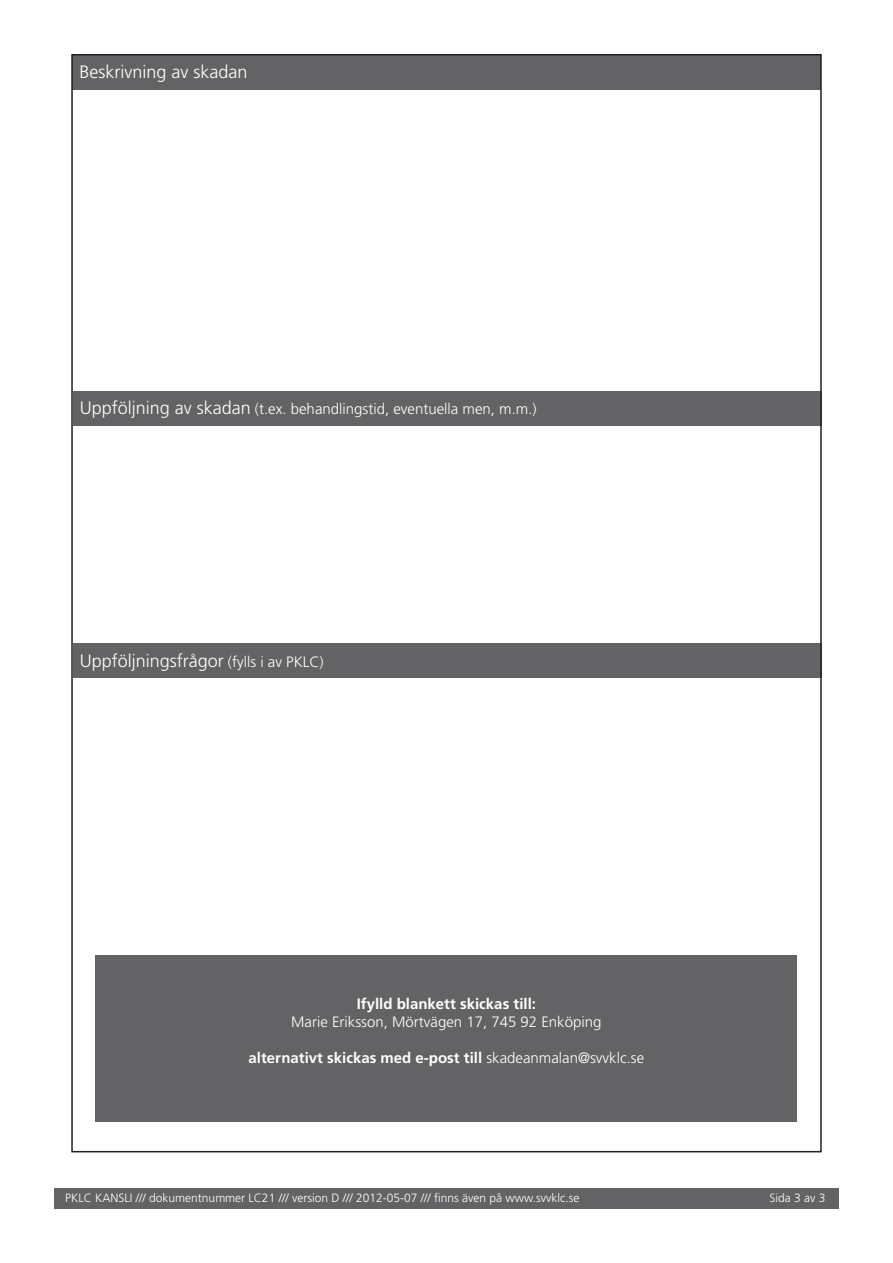
<style>
.page{position:relative;width:893px;height:1263px;background:#fff}
.page>*{position:absolute;margin:0;border:0;box-sizing:border-box;transform-origin:0 0}
.t1{font:300 18px "Frutiger LT Std";color:#fff}
.t2{font:300 15px "Frutiger LT Std";color:#fff}
.t3{font:700 15px "Frutiger LT Std";color:#fff}
.t4{font:300 12px "Frutiger LT Std";color:#fff}
.s1{font-size:18px}
.s2{font-size:15px}
.s3{font-weight:300}
</style>
<div class="page">
<div style="left:72px;top:55px;width:749px;height:35px;background:#636366"></div>
<div style="left:73px;top:391px;width:748px;height:35px;background:#636366"></div>
<div style="left:73px;top:643px;width:748px;height:35px;background:#636366"></div>
<div style="left:54px;top:1189px;width:785px;height:20px;background:#636366"></div>
<div style="left:95px;top:955px;width:702px;height:167px;background:#636366"></div>
<p class="t1" style="left:79px;top:62px;width:170px">Beskrivning av skadan</p>
<p class="t2" style="left:80px;top:401px;width:458px"><span class="s1">Uppföljning av skadan</span> (t.ex. behandlingstid, eventuella men, m.m.)</p>
<p class="t1" style="left:80px;top:650px;width:246px">Uppföljningsfrågor <span class="s2">(fylls i av PKLC)</span></p>
<p class="t3" style="left:357px;top:995px;width:181px">Ifylld blankett skickas till:</p>
<p class="t2" style="left:291px;top:1013px;width:312px">Marie Eriksson, Mörtvägen 17, 745 92 Enköping</p>
<p class="t3" style="left:249px;top:1049px;width:397px">alternativt skickas med e-post till <span class="s3">skadeanmalan@svvklc.se</span></p>
<p class="t4" style="left:65px;top:1191px;width:516px">PKLC KANSLI /// dokumentnummer LC21 /// version D /// 2012-05-07 /// finns även på www.svvklc.se</p>
<p class="t4" style="left:770px;top:1191px;width:58px">Sida 3 av 3</p>
</div>
